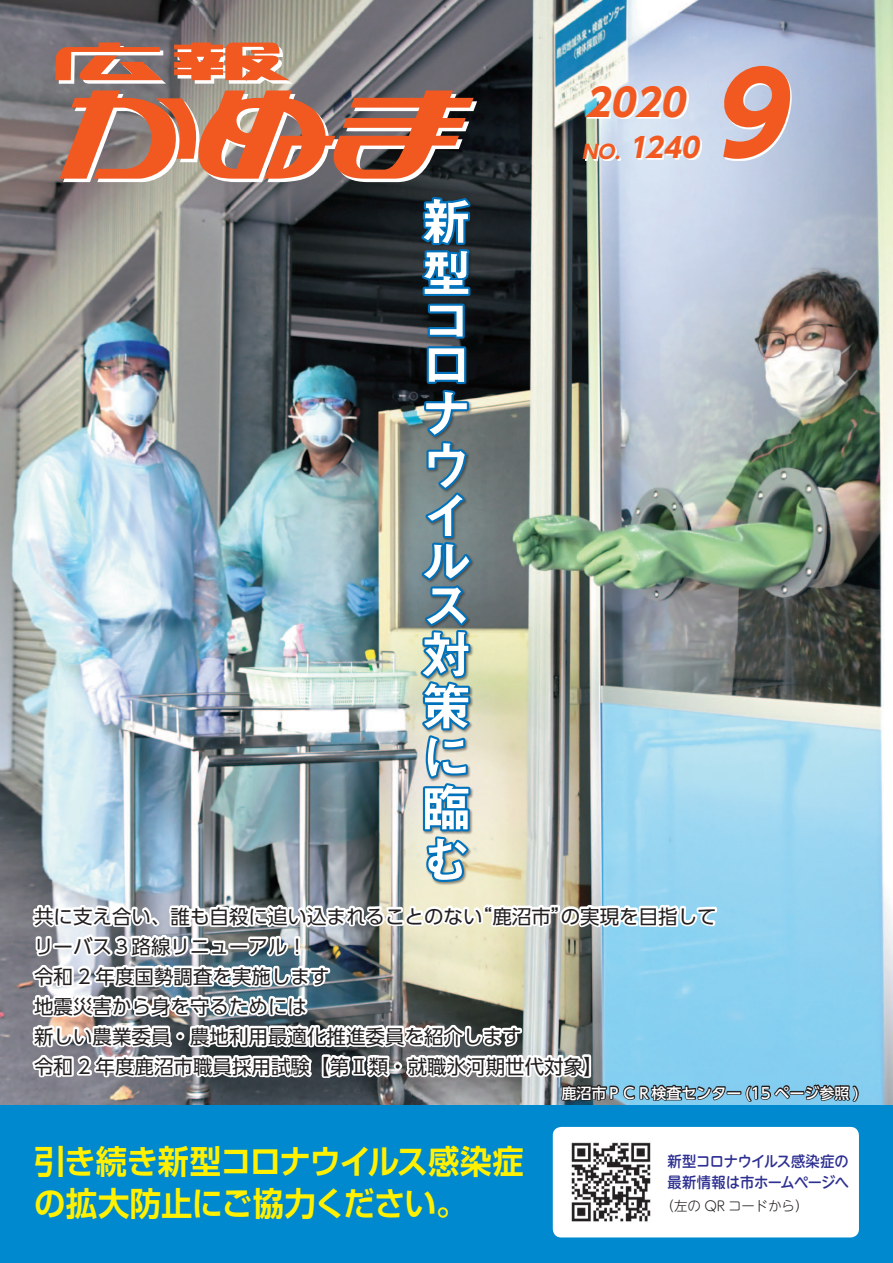
<style>
.page{position:relative;width:893px;height:1263px;background:#fff}
.page>*{position:absolute;margin:0;border:0;box-sizing:border-box;transform-origin:0 0}
.t1{font:italic 700 111.15px "UD Shin Go Pro";color:#f15921}
.t2{font:51px/51.3px "Midashi Go Pro MB31";color:#fff}
.t3{font:italic 700 37.95px "UD Shin Go Pro";color:#f15921}
.t4{font:700 33px/42px "Shin Go Pro De";letter-spacing:-.02em;color:#fff101;scale:.95 1}
.t5{font:italic 700 27.45px "UD Shin Go Pro";color:#f15921}
.t6{font:19.5px/30px "UD Shin Go Pro";color:#231f20}
.t7{font:italic 700 18.9px "UD Shin Go Pro";color:#f15921}
.t8{font:500 15px/21px "UD Shin M Go Pro";letter-spacing:-.025em;color:#2e3092;scale:.95 1}
.t9{font:500 15px "UD Shin Go Pro";color:#fff}
.t10{font:300 13.5px "UD Shin M Go Pro";letter-spacing:-.01em;color:#231f20}
.s1{font-family:"UD Shin M Go Pro"}
</style>
<div class="page">
<img style="left:0;top:0;width:893px;height:1106px">
<div style="left:0;top:1106px;width:893px;height:157px;background:#0089cf"></div>
<div style="left:553px;top:1127px;width:306px;height:110px;background:#fff;border-radius:9px"></div>
<img style="left:571px;top:1142px;width:80px;height:80px">
<img style="left:28px;top:194px;width:699px;height:909px">
<div style="left:726px;top:1091px;width:15px;height:4px;border:2px solid #231f20"></div>
<svg style="left:744px;top:1084px;width:48px;height:19px"></svg>
<div style="left:789px;top:1091px;width:15px;height:4px;border:2px solid #231f20"></div>
<svg style="left:803px;top:1083px;width:57px;height:20px"></svg>
<svg style="left:60px;top:90px;width:417px;height:92px;background:#bf7154"></svg>
<svg style="left:55px;top:43px;width:111px;height:41px;background:#c97f67"></svg>
<svg style="left:174px;top:43px;width:119px;height:41px;background:#e3825c"></svg>
<svg style="left:585px;top:145px;width:36px;height:16px"></svg>
<svg style="left:725px;top:68px;width:67px;height:93px"></svg>
<svg style="left:587px;top:87px;width:101px;height:32px"></svg>
<svg style="left:636px;top:137px;width:66px;height:23px"></svg>
<p class="t2" style="left:421px;top:189px;width:49px;line-height:52.1px">新型</p>
<p class="t2" style="left:421px;top:292px;width:45px;line-height:44px">コロ</p>
<p class="t2" style="left:421px;top:381px;width:47px;text-align:justify">ナウイ</p>
<p class="t2" style="left:421px;top:534px;width:50px;line-height:44px">ルス</p>
<p class="t2" style="left:421px;top:623px;width:49px;text-align:justify">対策に臨む</p>
<p class="t3" style="left:585px;top:71px;width:112px">2020</p>
<p class="t5" style="left:629px;top:125px;width:79px">1240</p>
<p class="t7" style="left:582px;top:137px;width:45px">NO<span class="s1">.</span></p>
<p class="t1" style="left:711px;top:24px;width:106px">9</p>
<p class="t6" style="left:34px;top:900px;width:684px">共に支え合い、誰も自殺に追い込まれることのない“鹿沼市”の実現を目指してリーバス３路線リニューアル！<br>令和 2 年度国勢調査を実施します<br>地震災害から身を守るためには<br>新しい農業委員・農地利用最適化推進委員を紹介します<br>令和 2 年度鹿沼市職員採用試験【第Ⅱ類・就職氷河期世代対象】</p>
<p class="t9" style="left:561px;top:1081px;width:299px">鹿沼市ＰＣＲ検査センター (15 ページ参照 )</p>
<p class="t4" style="left:34px;top:1136px;width:517px">引き続き新型コロナウイルス感染症の拡大防止にご協力ください。</p>
<p class="t8" style="left:668px;top:1150px;width:193px">新型コロナウイルス感染症の最新情報は市ホームページへ</p>
<p class="t10" style="left:661px;top:1195px;width:149px">（左の QR コードから）</p>
</div>
